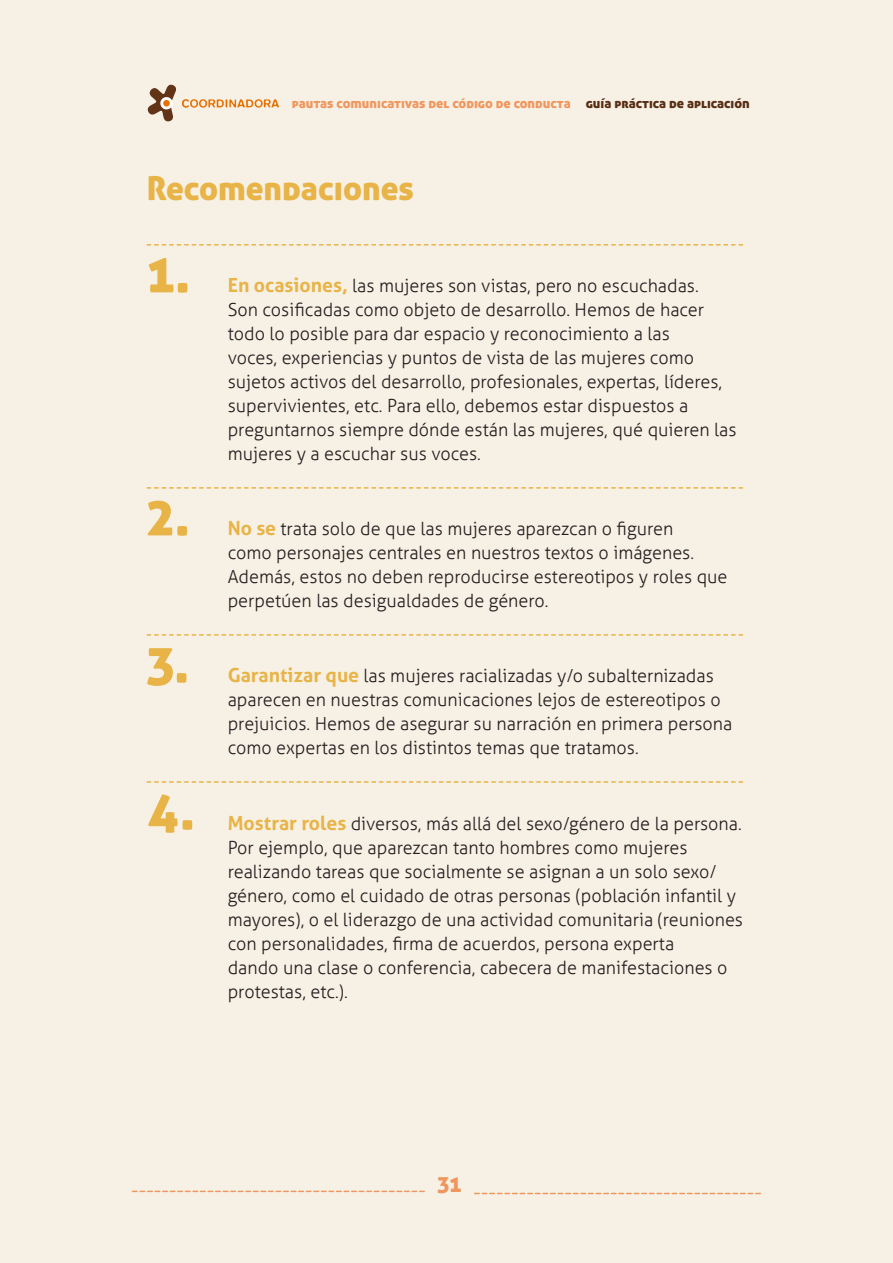
<style>
.page{position:relative;width:893px;height:1263px;background:#f7f1e5}
.page>*{position:absolute;margin:0;border:0;box-sizing:border-box;transform-origin:0 0}
.t1{font:52.5px "Aller Display";color:#e8b448}
.RECOMENDACIONES{font:33px "Aller Display";color:#e8b448}
.t2{font:22.5px "Aller Display";color:#f0975f}
.t3{font:300 18px/24px "Aller";color:#231f20}
.t4{font:13.5px "Aller Display";color:#f0975f}
.s1{color:#582d14}
.s2{font-weight:700;font-size:19.5px;color:#e8b448}
</style>
<div class="page">
<svg style="left:475px;top:1193px;width:285px;height:1px"></svg>
<svg style="left:133px;top:1190px;width:291px;height:2px"></svg>
<svg style="left:147px;top:84px;width:132px;height:38px"></svg>
<svg style="left:147px;top:244px;width:596px;height:2px"></svg>
<svg style="left:147px;top:487px;width:596px;height:2px"></svg>
<svg style="left:147px;top:634px;width:596px;height:2px"></svg>
<svg style="left:147px;top:781px;width:596px;height:2px"></svg>
<p class="t4" style="left:292px;top:95px;width:459px">pautas comunicativas del código de conducta <span class="s1">guía práctica de aplicación</span></p>
<p class="RECOMENDACIONES" style="left:147px;top:167px;width:269px">Recomendaciones</p>
<p class="t1" style="left:147px;top:240px;width:45px">1.</p>
<p class="t1" style="left:147px;top:483px;width:45px">2.</p>
<p class="t1" style="left:147px;top:630px;width:44px">3.</p>
<p class="t1" style="left:147px;top:777px;width:50px">4.</p>
<p class="t3" style="left:228px;top:274px;width:510px"><span class="s2">En ocasiones,</span> las mujeres son vistas, pero no escuchadas.<br>Son cosificadas como objeto de desarrollo. Hemos de hacer todo lo posible para dar espacio y reconocimiento a las<br>voces, experiencias y puntos de vista de las mujeres como sujetos activos del desarrollo, profesionales, expertas, líderes, supervivientes, etc. Para ello, debemos estar dispuestos a preguntarnos siempre dónde están las mujeres, qué quieren las mujeres y a escuchar sus voces.</p>
<p class="t3" style="left:228px;top:517px;width:501px"><span class="s2">No se</span> trata solo de que las mujeres aparezcan o figuren<br>como personajes centrales en nuestros textos o imágenes.<br>Además, estos no deben reproducirse estereotipos y roles que perpetúen las desigualdades de género.</p>
<p class="t3" style="left:228px;top:664px;width:506px"><span class="s2">Garantizar que</span> las mujeres racializadas y/o subalternizadas aparecen en nuestras comunicaciones lejos de estereotipos o prejuicios. Hemos de asegurar su narración en primera persona como expertas en los distintos temas que tratamos.</p>
<p class="t3" style="left:228px;top:811px;width:517px"><span class="s2">Mostrar roles</span> diversos, más allá del sexo/género de la persona.<br>Por ejemplo, que aparezcan tanto hombres como mujeres realizando tareas que socialmente se asignan a un solo sexo/ género, como el cuidado de otras personas (población infantil y mayores), o el liderazgo de una actividad comunitaria (reuniones con personalidades, firma de acuerdos, persona experta<br>dando una clase o conferencia, cabecera de manifestaciones o protestas, etc.).</p>
<p class="t2" style="left:437px;top:1170px;width:25px">31</p>
</div>
